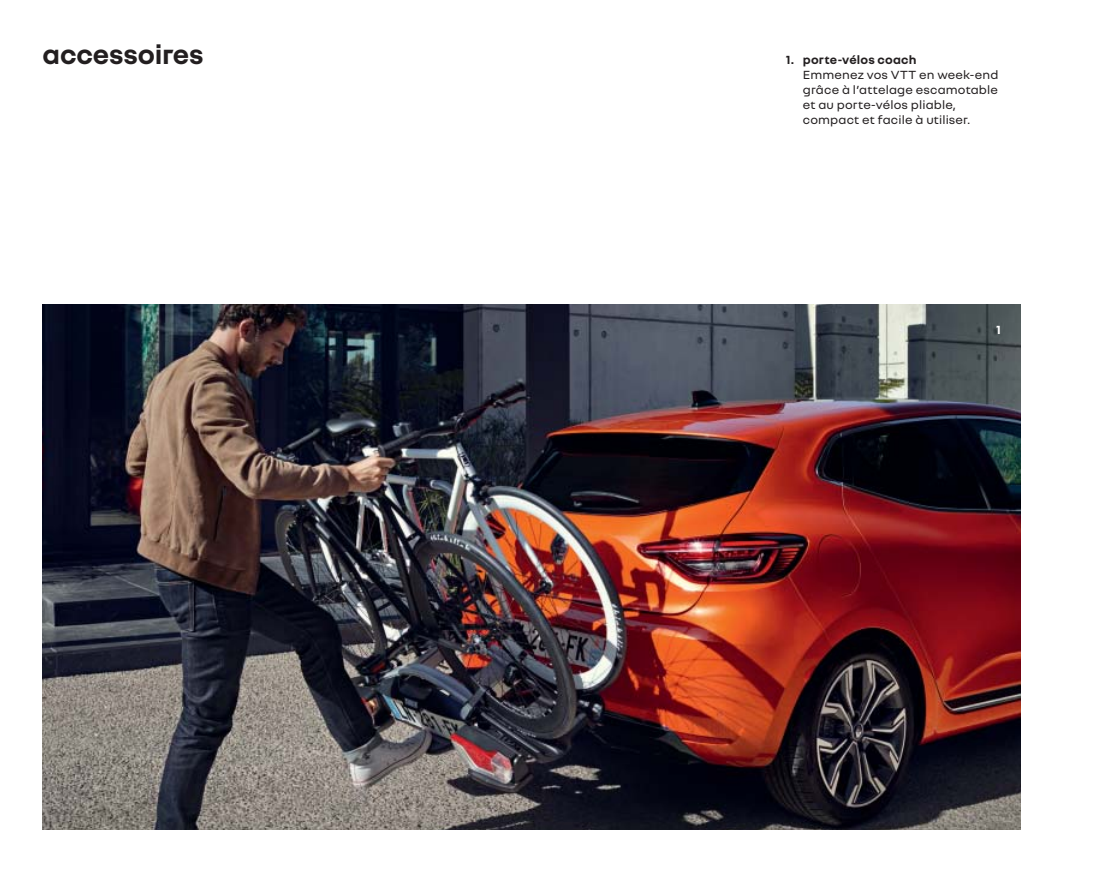
<style>
.page{position:relative;width:1106px;height:872px;background:#fff}
.page>*{position:absolute;margin:0;border:0;box-sizing:border-box;transform-origin:0 0}
.t1{font:700 28.5px "Nouvel R";letter-spacing:-.005em;color:#231f20}
.t2{font:12.75px/15px "Nouvel R";letter-spacing:.015em;color:#231f20}
.t3{font:700 12.75px "Nouvel R";letter-spacing:.015em;color:#231f20}
.t4{font:700 12.75px "Nouvel R";color:#fff}
</style>
<div class="page">
<img style="left:43px;top:304px;width:977px;height:525px">
<h1 class="t1" style="left:43px;top:45px;width:163px">accessoires</h1>
<p class="t3" style="left:786px;top:55px;width:132px">1. porte-vélos coach</p>
<p class="t2" style="left:803px;top:68px;width:197px">Emmenez vos VTT en week-end grâce à l’attelage escamotable et au porte-vélos pliable, compact et facile à utiliser.</p>
<p class="t4" style="left:996px;top:325px;width:6px">1</p>
</div>
